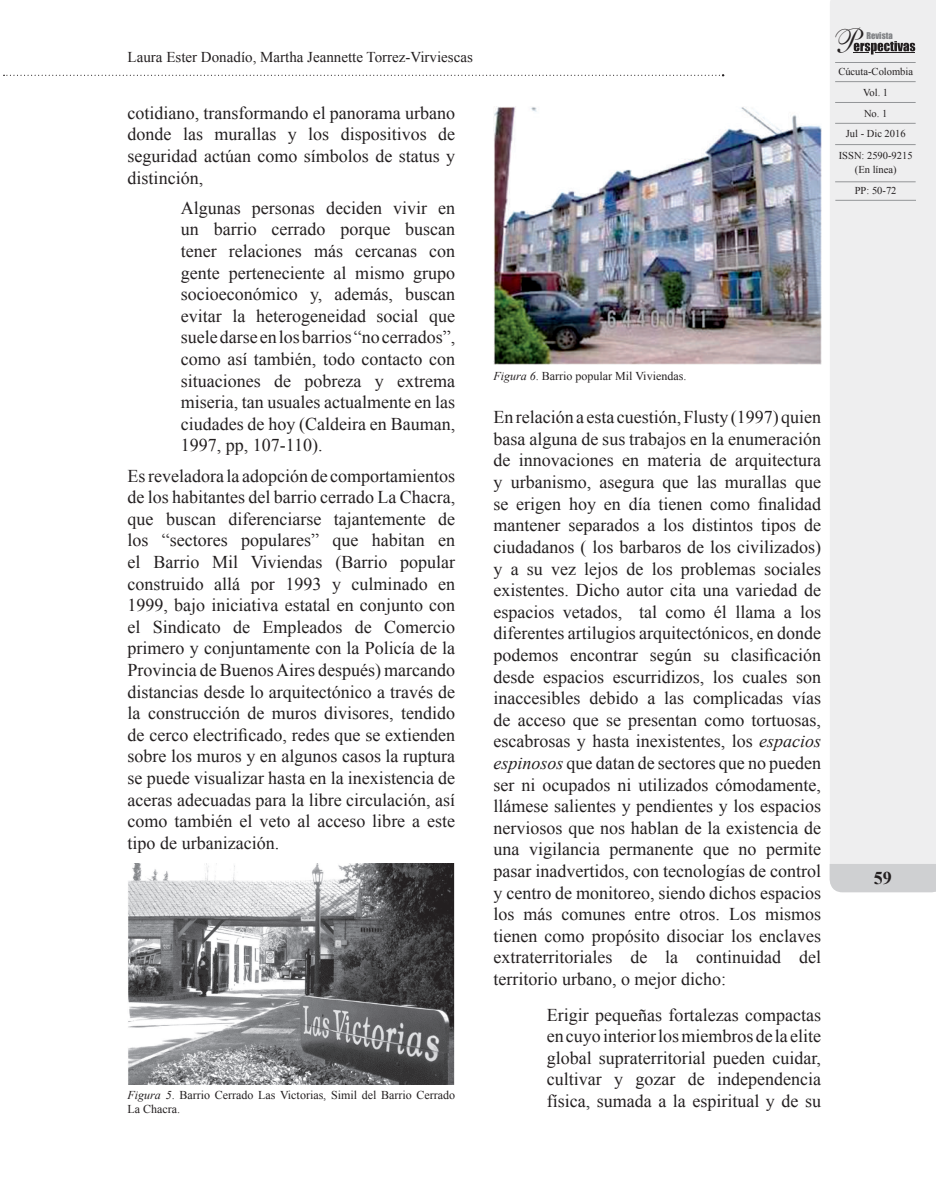
<style>
.page{position:relative;width:936px;height:1191px;background:#fff}
.page>*{position:absolute;margin:0;border:0;box-sizing:border-box;transform-origin:0 0}
.t1{font:18px/21.6px "Times New Roman";color:#231f20;text-align:justify}
.t2{font:700 18px "Times New Roman";color:#231f20}
.t3{font:15px "Times New Roman";color:#231f20}
.t4{font:12px/14.4px "Times New Roman";color:#231f20}
.t5{font:10.5px/20.7px "Times New Roman";color:#231f20;text-align:center}
.t6{font:8.55px "Impact";color:#808285}
.s1{font-style:italic}
</style>
<div class="page">
<div style="left:830px;top:0;width:105px;height:864px;background:#eeeeef"></div>
<div style="left:829px;top:864px;width:106px;height:28px;background:#cfd0d2"></div>
<hr style="left:835px;top:81px;width:80px;height:1px;background:#939598">
<hr style="left:835px;top:102px;width:80px;height:1px;background:#939598">
<hr style="left:835px;top:123px;width:80px;height:1px;background:#939598">
<hr style="left:835px;top:62px;width:80px;height:1px;background:#939598">
<hr style="left:835px;top:144px;width:80px;height:1px;background:#939598">
<hr style="left:835px;top:181px;width:80px;height:1px;background:#939598">
<img style="left:128px;top:863px;width:327px;height:221px">
<img style="left:493px;top:107px;width:328px;height:257px">
<svg style="left:4px;top:74px;width:720px;height:2px"></svg>
<hr style="left:835px;top:200px;width:80px;height:1px;background:#939598">
<svg style="left:834px;top:26px;width:81px;height:28px;background:#c6c5c6"></svg>
<p class="t3" style="left:128px;top:47px;width:347px">Laura Ester Donadío, Martha Jeannette Torrez-Virviescas</p>
<p class="t1" style="left:128px;top:102px;width:329px">cotidiano, transformando el panorama urbano donde las murallas y los dispositivos de seguridad actúan como símbolos de status y distinción,</p>
<p class="t1" style="left:181px;top:197px;width:276px">Algunas personas deciden vivir en un barrio cerrado porque buscan tener relaciones más cercanas con gente perteneciente al mismo grupo socioeconómico y, además, buscan evitar la heterogeneidad social que suele darse en los barrios “no cerrados”, como así también, todo contacto con situaciones de pobreza y extrema miseria, tan usuales actualmente en las ciudades de hoy (Caldeira en Bauman, 1997, pp, 107-110).</p>
<p class="t1" style="left:128px;top:464px;width:329px">Es reveladora la adopción de comportamientos de los habitantes del barrio cerrado La Chacra, que buscan diferenciarse tajantemente de los “sectores populares” que habitan en el Barrio Mil Viviendas (Barrio popular construido allá por 1993 y culminado en 1999, bajo iniciativa estatal en conjunto con el Sindicato de Empleados de Comercio primero y conjuntamente con la Policía de la Provincia de Buenos Aires después) marcando distancias desde lo arquitectónico a través de la construcción de muros divisores, tendido de cerco electrificado, redes que se extienden sobre los muros y en algunos casos la ruptura se puede visualizar hasta en la inexistencia de aceras adecuadas para la libre circulación, así como también el veto al acceso libre a este tipo de urbanización.</p>
<p class="t4" style="left:128px;top:1087px;width:329px"><span class="s1">Figura 5</span>. Barrio Cerrado Las Victorias, Simil del Barrio Cerrado<br>La Chacra.</p>
<p class="t6" style="left:866px;top:29px;width:28px">Revista</p>
<p class="t5" style="left:838px;top:61px;width:76px">Cúcuta-Colombia<br>Vol. 1<br>No. 1<br>Jul - Dic 2016</p>
<p class="t5" style="left:838px;top:149px;width:75px;line-height:13.5px">ISSN: 2590-9215 (En línea)</p>
<p class="t5" style="left:854px;top:180px;width:43px">PP: 50-72</p>
<p class="t4" style="left:493px;top:369px;width:194px"><span class="s1">Figura 6</span>. Barrio popular Mil Viviendas.</p>
<p class="t1" style="left:493px;top:406px;width:329px">En relación a esta cuestión, Flusty (1997) quien basa alguna de sus trabajos en la enumeración de innovaciones en materia de arquitectura y urbanismo, asegura que las murallas que se erigen hoy en día tienen como finalidad mantener separados a los distintos tipos de ciudadanos ( los barbaros de los civilizados) y a su vez lejos de los problemas sociales existentes. Dicho autor cita una variedad de espacios vetados, tal como él llama a los diferentes artilugios arquitectónicos, en donde podemos encontrar según su clasificación desde espacios escurridizos, los cuales son inaccesibles debido a las complicadas vías de acceso que se presentan como tortuosas, escabrosas y hasta inexistentes, los <span class="s1">espacios espinosos</span> que datan de sectores que no pueden ser ni ocupados ni utilizados cómodamente, llámese salientes y pendientes y los espacios nerviosos que nos hablan de la existencia de una vigilancia permanente que no permite pasar inadvertidos, con tecnologías de control y centro de monitoreo, siendo dichos espacios los más comunes entre otros. Los mismos tienen como propósito disociar los enclaves extraterritoriales de la continuidad del territorio urbano, o mejor dicho:</p>
<p class="t1" style="left:546px;top:1003px;width:276px">Erigir pequeñas fortalezas compactas en cuyo interior los miembros de la elite global supraterritorial pueden cuidar, cultivar y gozar de independencia física, sumada a la espiritual y de su</p>
<p class="t2" style="left:873px;top:866px;width:19px">59</p>
</div>
